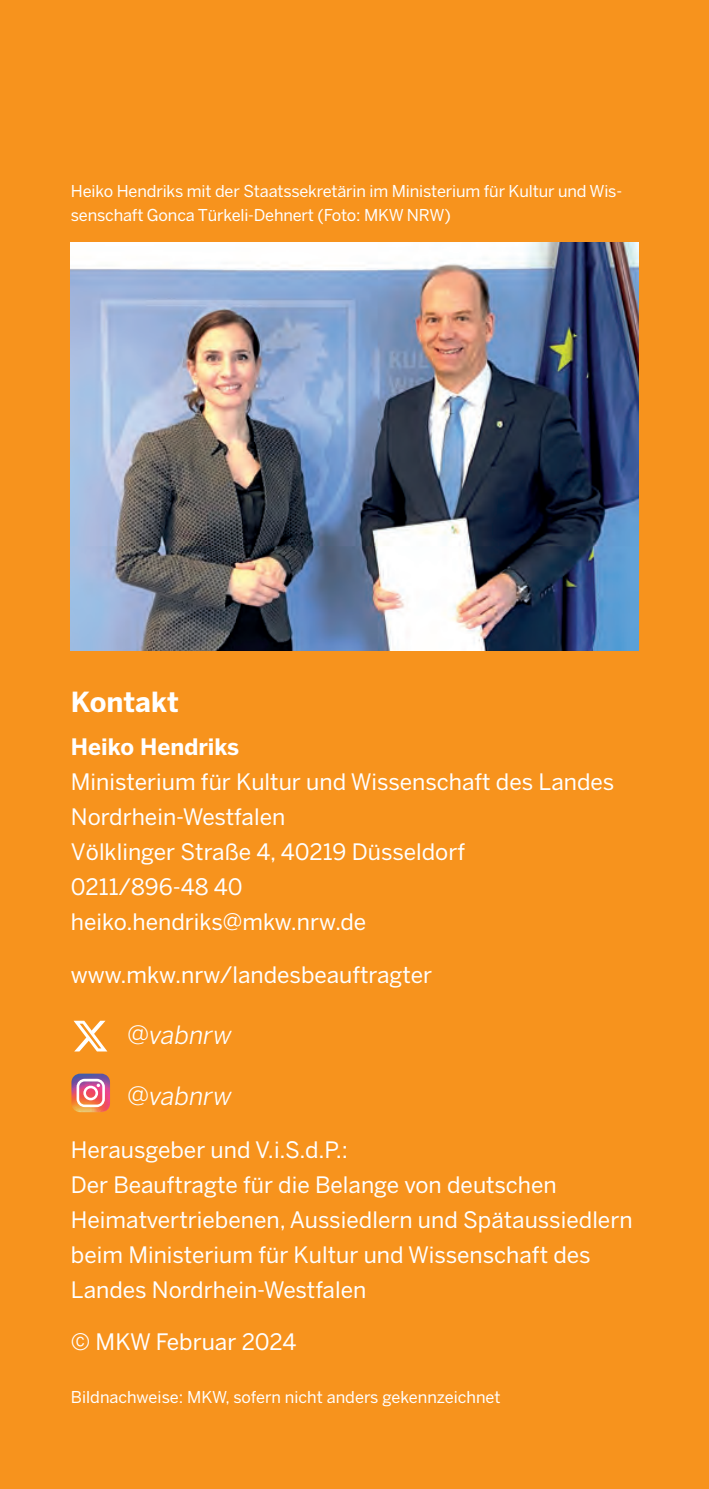
<style>
.page{position:relative;width:709px;height:1489px;background:#fff}
.page>*{position:absolute;margin:0;border:0;box-sizing:border-box;transform-origin:0 0}
.titel{font:700 27.5px "Benton Sans";color:#fff}
.t1{font:italic 25px "Benton Sans";color:#fff}
.Fließtext{font:22.5px/35px "Benton Sans";color:#fff}
.Fließtext-2{font:700 22.5px "Benton Sans";color:#fff}
.BU{font:16.25px/23.8px "Benton Sans";letter-spacing:-.01em;color:#fff}
.Fließtext-3{font:16.25px "Benton Sans";color:#fff}
</style>
<div class="page">
<div style="left:0;top:0;width:709px;height:1488px;background:#f7931d"></div>
<svg style="left:74px;top:1020px;width:33px;height:31px"></svg>
<svg style="left:71px;top:1073px;width:39px;height:39px"></svg>
<img style="left:71px;top:242px;width:567px;height:408px">
<hr style="left:708px;top:720px;width:1px;height:78px;background:#fff">
<p class="BU" style="left:71px;top:179px;width:553px">Heiko Hendriks mit der Staatssekretärin im Ministerium für Kultur und Wis&shy;senschaft Gonca Türkeli-Dehnert (Foto: MKW NRW)</p>
<p class="titel" style="left:71px;top:685px;width:109px">Kontakt</p>
<p class="Fließtext-2" style="left:71px;top:733px;width:170px">Heiko Hendriks</p>
<p class="Fließtext" style="left:71px;top:764px;width:545px">Ministerium für Kultur und Wissenschaft des Landes<br>Nordrhein-Westfalen</p>
<p class="Fließtext" style="left:71px;top:834px;width:396px">Völklinger Straße 4, 40219 Düsseldorf</p>
<p class="Fließtext" style="left:71px;top:869px;width:173px">0211/896-48 40</p>
<p class="Fließtext" style="left:71px;top:904px;width:297px">heiko.hendriks@mkw.nrw.de</p>
<p class="Fließtext" style="left:71px;top:956px;width:363px">www.mkw.nrw/landesbeauftragter</p>
<p class="t1" style="left:128px;top:1019px;width:106px">@vabnrw</p>
<p class="t1" style="left:128px;top:1081px;width:106px">@vabnrw</p>
<p class="Fließtext" style="left:71px;top:1131px;width:563px">Herausgeber und V.i.S.d.P.:<br>Der Beauftragte für die Belange von deutschen Heimatvertriebenen, Aussiedlern und Spätaussiedlern beim Ministerium für Kultur und Wissenschaft des Landes Nordrhein-Westfalen</p>
<p class="Fließtext" style="left:71px;top:1324px;width:227px">© MKW Februar 2024</p>
<p class="Fließtext-3" style="left:71px;top:1387px;width:431px">Bildnachweise: MKW, sofern nicht anders gekennzeichnet</p>
</div>
